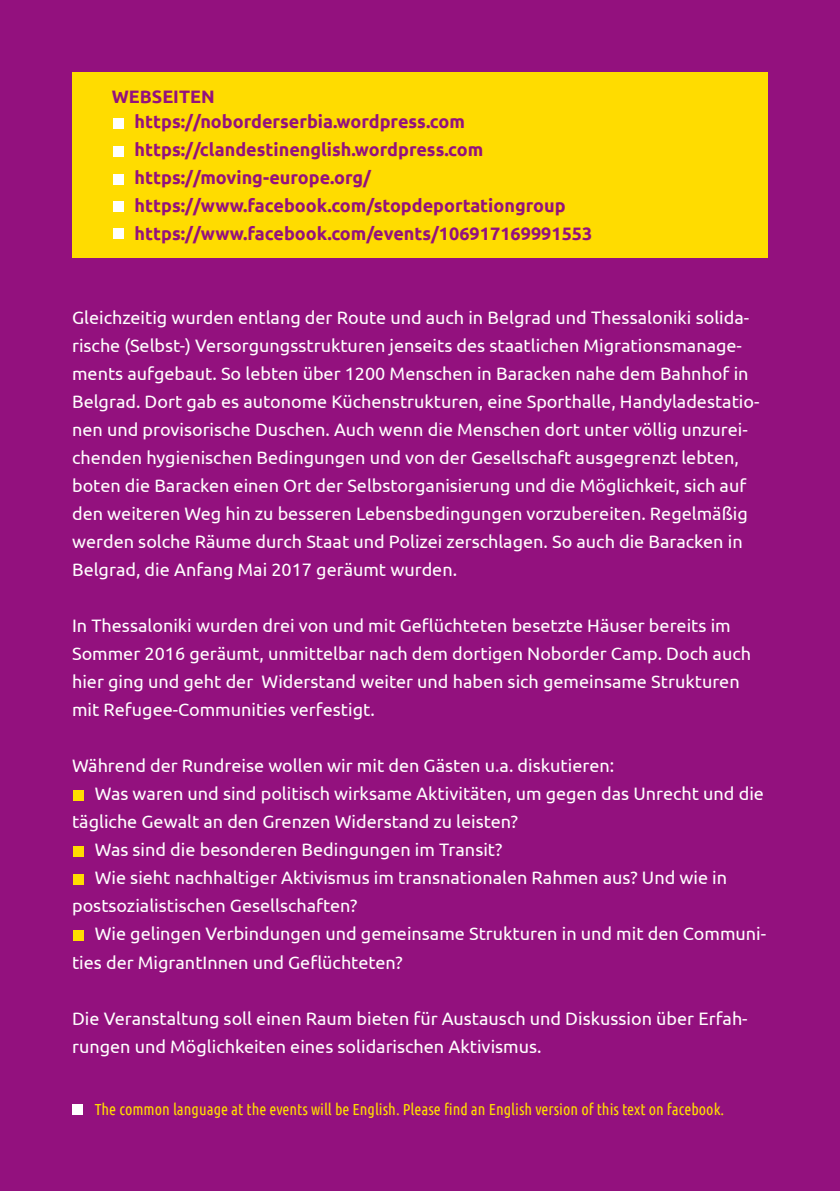
<style>
.page{position:relative;width:840px;height:1191px;background:#fff}
.page>*{position:absolute;margin:0;border:0;box-sizing:border-box;transform-origin:0 0}
.t1{font:18px/28px "Ubuntu";color:#fff}
.t2{font:700 18px/28px "Ubuntu";color:#93117e}
.t3{font:16px "Ubuntu Condensed";color:#ffdc00}
</style>
<div class="page">
<div style="left:0;top:0;width:839px;height:1191px;background:#93117e"></div>
<div style="left:74px;top:790px;width:10px;height:10px;background:#ffdc00"></div>
<div style="left:74px;top:846px;width:10px;height:10px;background:#ffdc00"></div>
<div style="left:73px;top:874px;width:10px;height:10px;background:#ffdc00"></div>
<div style="left:73px;top:930px;width:10px;height:10px;background:#ffdc00"></div>
<div style="left:72px;top:1104px;width:10px;height:10px;background:#fff"></div>
<div style="left:72px;top:72px;width:695px;height:185px;background:#ffdc00"></div>
<div style="left:113px;top:119px;width:10px;height:10px;background:#fff"></div>
<div style="left:113px;top:147px;width:10px;height:10px;background:#fff"></div>
<div style="left:113px;top:174px;width:10px;height:11px;background:#fff"></div>
<div style="left:113px;top:202px;width:10px;height:10px;background:#fff"></div>
<div style="left:113px;top:229px;width:10px;height:10px;background:#fff"></div>
<p class="t2" style="left:134px;top:84px;width:332px;line-height:25px;text-indent:-23px">WEBSEITEN https://noborderserbia.wordpress.com</p>
<p class="t2" style="left:134px;top:135px;width:459px">https://clandestinenglish.wordpress.com https://moving-europe.org/ https://www.facebook.com/stopdeportationgroup https://www.facebook.com/events/106917169991553</p>
<p class="t1" style="left:72px;top:303px;width:688px">Gleichzeitig wurden entlang der Route und auch in Belgrad und Thessaloniki solida&shy;rische (Selbst-) Versorgungsstrukturen jenseits des staatlichen Migrationsmanage&shy;ments aufgebaut. So lebten über 1200 Menschen in Baracken nahe dem Bahnhof in Belgrad. Dort gab es autonome Küchenstrukturen, eine Sporthalle, Handyladestatio&shy;nen und provisorische Duschen. Auch wenn die Menschen dort unter völlig unzurei&shy;chenden hygienischen Bedingungen und von der Gesellschaft ausgegrenzt lebten, boten die Baracken einen Ort der Selbstorganisierung und die Möglichkeit, sich auf den weiteren Weg hin zu besseren Lebensbedingungen vorzubereiten. Regelmäßig werden solche Räume durch Staat und Polizei zerschlagen. So auch die Baracken in Belgrad, die Anfang Mai 2017 geräumt wurden.</p>
<p class="t1" style="left:72px;top:611px;width:680px">In Thessaloniki wurden drei von und mit Geflüchteten besetzte Häuser bereits im Sommer 2016 geräumt, unmittelbar nach dem dortigen Noborder Camp. Doch auch hier ging und geht der Widerstand weiter und haben sich gemeinsame Strukturen mit Refugee-Communities verfestigt.</p>
<p class="t1" style="left:72px;top:751px;width:543px">Während der Rundreise wollen wir mit den Gästen u.a. diskutieren:</p>
<p class="t1" style="left:95px;top:779px;width:670px">Was waren und sind politisch wirksame Aktivitäten, um gegen das Unrecht und die</p>
<p class="t1" style="left:72px;top:807px;width:447px">tägliche Gewalt an den Grenzen Widerstand zu leisten?</p>
<p class="t1" style="left:95px;top:835px;width:409px">Was sind die besonderen Bedingungen im Transit?</p>
<p class="t1" style="left:95px;top:863px;width:633px">Wie sieht nachhaltiger Aktivismus im transnationalen Rahmen aus? Und wie in</p>
<p class="t1" style="left:72px;top:891px;width:287px">postsozialistischen Gesellschaften?</p>
<p class="t1" style="left:95px;top:919px;width:672px">Wie gelingen Verbindungen und gemeinsame Strukturen in und mit den Communi-</p>
<p class="t1" style="left:72px;top:947px;width:332px">ties der MigrantInnen und Geflüchteten?</p>
<p class="t1" style="left:72px;top:1003px;width:676px">Die Veranstaltung soll einen Raum bieten für Austausch und Diskussion über Erfah&shy;rungen und Möglichkeiten eines solidarischen Aktivismus.</p>
<p class="t3" style="left:95px;top:1099px;width:630px">The common language at the events will be English. Please find an English version of this text on facebook.</p>
</div>
